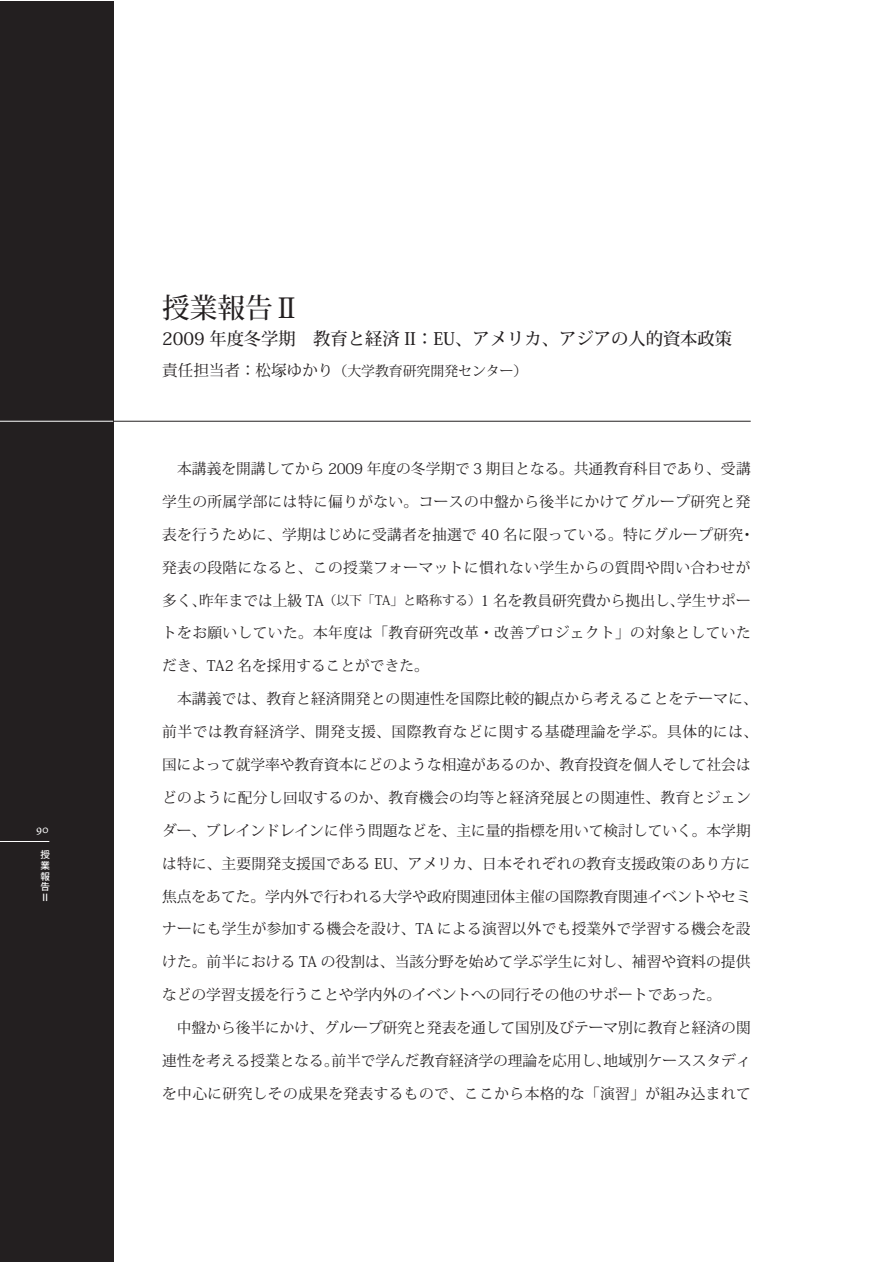
<style>
.page{position:relative;width:893px;height:1263px;background:#fff}
.page>*{position:absolute;margin:0;border:0;box-sizing:border-box;transform-origin:0 0}
.t1{font:27.75px "Koz Min Pro Medium 90 msp RKSJ H";color:#231f20}
.t2{font:17.25px "Koz Min Pro Medium 90 msp RKSJ H";color:#231f20}
.t3{font:14.7px "Koz Min Pro Regular 90 msp RKSJ H";letter-spacing:.015em;color:#231f20}
.t4{font:14.7px "Koz Min Pro Regular 90 msp RKSJ H";letter-spacing:.04em;color:#231f20}
.t5{font:13.8px "Koz Min Pro Regular 90 msp RKSJ H";color:#231f20}
.t6{font:13.05px "Adobe Jenson Pro";color:#fff}
.t7{font:9.45px/10.6px "Koz Go Pro Medium 90 msp RKSJ H";color:#fff;text-align:justify}
.s1{font-size:15.6px}
.s2{font-size:13.05px}
</style>
<div class="page">
<div style="left:0;top:1px;width:113px;height:1261px;background:#231f20"></div>
<hr style="left:113px;top:421px;width:638px;height:1px;background:#231f20">
<hr style="left:0;top:421px;width:113px;height:1px;background:#fff">
<hr style="left:0;top:841px;width:49px;height:1px;background:#fff">
<p class="t6" style="left:36px;top:821px;width:14px">90</p>
<p class="t7" style="left:40px;top:851px;width:11px">授業報告Ⅱ</p>
<h1 class="t1" style="left:162px;top:297px;width:140px">授業報告Ⅱ</h1>
<p class="t2" style="left:162px;top:332px;width:571px">2009 年度冬学期　教育と経済 II：EU、アメリカ、アジアの人的資本政策</p>
<p class="t5" style="left:162px;top:365px;width:367px"><span class="s1">責任担当者：松塚ゆかり</span>（大学教育研究開発センター）</p>
<p class="t3" style="left:162px;top:463px;width:590px">　本講義を開講してから 2009 年度の冬学期で 3 期目となる。共通教育科目であり、受講</p>
<p class="t3" style="left:162px;top:496px;width:590px">学生の所属学部には特に偏りがない。コースの中盤から後半にかけてグループ研究と発</p>
<p class="t3" style="left:162px;top:529px;width:594px">表を行うために、学期はじめに受講者を抽選で 40 名に限っている。特にグループ研究・</p>
<p class="t3" style="left:162px;top:562px;width:590px">発表の段階になると、この授業フォーマットに慣れない学生からの質問や問い合わせが</p>
<p class="t3" style="left:162px;top:595px;width:590px">多く、昨年までは上級 TA<span class="s2">（以下「TA」と略称する）</span>1 名を教員研究費から拠出し、学生サポー</p>
<p class="t3" style="left:162px;top:627px;width:590px">トをお願いしていた。本年度は「教育研究改革・改善プロジェクト」の対象としていた</p>
<p class="t3" style="left:162px;top:660px;width:268px">だき、TA2 名を採用することができた。</p>
<p class="t3" style="left:162px;top:693px;width:597px">　本講義では、教育と経済開発との関連性を国際比較的観点から考えることをテーマに、</p>
<p class="t4" style="left:162px;top:726px;width:597px">前半では教育経済学、開発支援、国際教育などに関する基礎理論を学ぶ。具体的には、</p>
<p class="t3" style="left:162px;top:759px;width:590px">国によって就学率や教育資本にどのような相違があるのか、教育投資を個人そして社会は</p>
<p class="t3" style="left:162px;top:792px;width:590px">どのように配分し回収するのか、教育機会の均等と経済発展との関連性、教育とジェン</p>
<p class="t3" style="left:162px;top:825px;width:590px">ダー、ブレインドレインに伴う問題などを、主に量的指標を用いて検討していく。本学期</p>
<p class="t3" style="left:162px;top:858px;width:590px">は特に、主要開発支援国である EU、アメリカ、日本それぞれの教育支援政策のあり方に</p>
<p class="t3" style="left:162px;top:890px;width:590px">焦点をあてた。学内外で行われる大学や政府関連団体主催の国際教育関連イベントやセミ</p>
<p class="t3" style="left:162px;top:923px;width:590px">ナーにも学生が参加する機会を設け、TA による演習以外でも授業外で学習する機会を設</p>
<p class="t3" style="left:162px;top:956px;width:590px">けた。前半における TA の役割は、当該分野を始めて学ぶ学生に対し、補習や資料の提供</p>
<p class="t3" style="left:162px;top:989px;width:560px">などの学習支援を行うことや学内外のイベントへの同行その他のサポートであった。</p>
<p class="t3" style="left:162px;top:1022px;width:590px">　中盤から後半にかけ、グループ研究と発表を通して国別及びテーマ別に教育と経済の関</p>
<p class="t3" style="left:162px;top:1055px;width:590px">連性を考える授業となる。前半で学んだ教育経済学の理論を応用し、地域別ケーススタディ</p>
<p class="t3" style="left:162px;top:1088px;width:590px">を中心に研究しその成果を発表するもので、ここから本格的な「演習」が組み込まれて</p>
</div>
